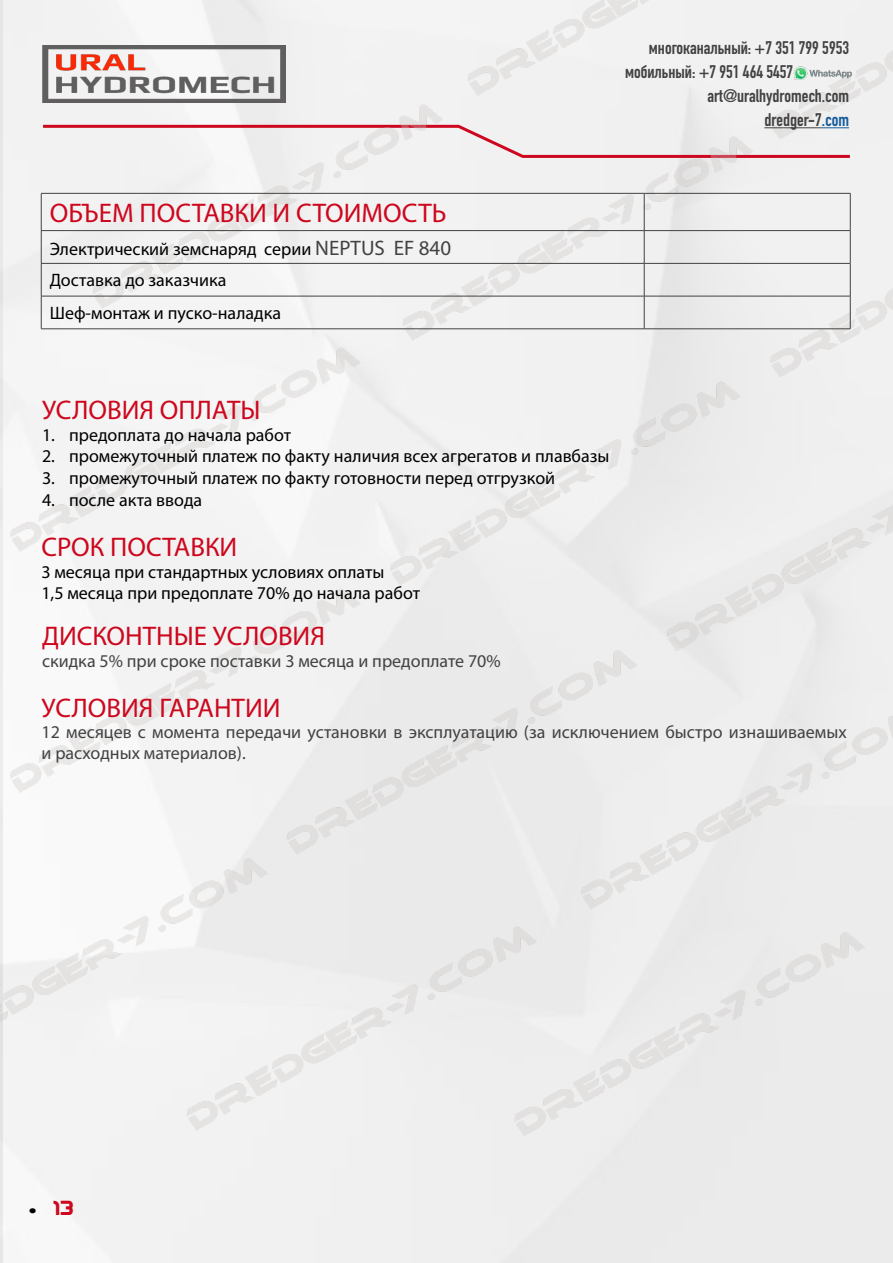
<style>
.page{position:relative;width:893px;height:1263px;background:#fff}
.page>*{position:absolute;margin:0;border:0;box-sizing:border-box;transform-origin:0 0}
.t1{font:27px "Myriad Pro";color:#cd071e}
.t2{font:24px "Nasa";color:#cd071e}
.t3{font:18px/32.1px "Myriad Pro";color:#000}
.t4{font:18px/21px "Myriad Pro";color:#424242}
.t5{font:700 18px "DIN Condensed";color:#424242}
.s1{font-size:21px;color:#424242}
.s2{color:#165b9a}
.s3{font-size:18px;color:#000}
</style>
<div class="page">
<img style="left:0;top:0;width:893px;height:1263px">
<img style="left:43px;top:46px;width:243px;height:56px">
<hr style="left:0;top:143px;width:2px;height:1116px;background:#e8e8e8">
<hr style="left:41px;top:193px;width:603px;height:1px;background:#424242">
<hr style="left:644px;top:193px;width:206px;height:1px;background:#424242">
<hr style="left:644px;top:194px;width:1px;height:36px;background:#424242">
<hr style="left:850px;top:194px;width:1px;height:36px;background:#424242">
<hr style="left:41px;top:230px;width:603px;height:1px;background:#424242">
<hr style="left:644px;top:230px;width:206px;height:1px;background:#424242">
<hr style="left:644px;top:231px;width:1px;height:32px;background:#424242">
<hr style="left:850px;top:231px;width:1px;height:32px;background:#424242">
<hr style="left:41px;top:263px;width:603px;height:1px;background:#424242">
<hr style="left:644px;top:263px;width:206px;height:1px;background:#424242">
<hr style="left:644px;top:264px;width:1px;height:32px;background:#424242">
<hr style="left:850px;top:264px;width:1px;height:32px;background:#424242">
<hr style="left:41px;top:296px;width:603px;height:1px;background:#424242">
<hr style="left:644px;top:296px;width:206px;height:1px;background:#424242">
<hr style="left:644px;top:296px;width:1px;height:33px;background:#424242">
<hr style="left:850px;top:296px;width:1px;height:33px;background:#424242">
<hr style="left:41px;top:329px;width:603px;height:1px;background:#424242">
<hr style="left:644px;top:329px;width:206px;height:1px;background:#424242">
<hr style="left:41px;top:194px;width:1px;height:36px;background:#424242">
<hr style="left:41px;top:231px;width:1px;height:32px;background:#424242">
<hr style="left:41px;top:264px;width:1px;height:32px;background:#424242">
<hr style="left:41px;top:296px;width:1px;height:33px;background:#424242">
<img style="left:790px;top:66px;width:66px;height:16px">
<svg style="left:40px;top:123px;width:813px;height:36px"></svg>
<h1 class="t1" style="left:50px;top:196px;width:398px">ОБЪЕМ ПОСТАВКИ И СТОИМОСТЬ</h1>
<p class="t3" style="left:50px;top:232px;width:403px">Электрический земснаряд серии <span class="s1">NEPTUS EF 840<br></span>Доставка до заказчика<br>Шеф-монтаж и пуско-наладка</p>
<p class="t5" style="left:649px;top:36px;width:202px">многоканальный: +7 351 799 5953</p>
<p class="t5" style="left:625px;top:60px;width:170px">мобильный: +7 951 464 5457</p>
<p class="t5" style="left:707px;top:84px;width:143px">art@uralhydromech.com</p>
<p class="t5" style="left:764px;top:108px;width:86px">dredger-7<span class="s2">.com</span></p>
<h1 class="t1" style="left:42px;top:393px;width:220px">УСЛОВИЯ ОПЛАТЫ</h1>
<p class="t3" style="left:42px;top:418px;width:251px">1. предоплата до начала работ</p>
<p class="t3" style="left:42px;top:440px;width:569px">2. промежуточный платеж по факту наличия всех агрегатов и плавбазы</p>
<p class="t3" style="left:42px;top:462px;width:515px">3. промежуточный платеж по факту готовности перед отгрузкой</p>
<p class="t3" style="left:42px;top:483px;width:162px">4. после акта ввода</p>
<h1 class="t1" style="left:41px;top:530px;width:198px">СРОК ПОСТАВКИ</h1>
<p class="t3" style="left:41px;top:560px;width:380px;line-height:21.6px">3 месяца при стандартных условиях оплаты<br>1,5 месяца при предоплате 70% до начала работ</p>
<h1 class="t1" style="left:42px;top:619px;width:285px">ДИСКОНТНЫЕ УСЛОВИЯ</h1>
<p class="t4" style="left:42px;top:650px;width:460px">скидка 5% при сроке поставки 3 месяца и предоплате 70%</p>
<h1 class="t1" style="left:42px;top:691px;width:241px">УСЛОВИЯ ГАРАНТИИ</h1>
<p class="t4" style="left:42px;top:721px;width:807px">12 месяцев с момента передачи установки в эксплуатацию (за исключением быстро изнашиваемых и расходных материалов).</p>
<h2 class="t2" style="left:29px;top:1197px;width:46px"><span class="s3">•</span> 13</h2>
</div>
